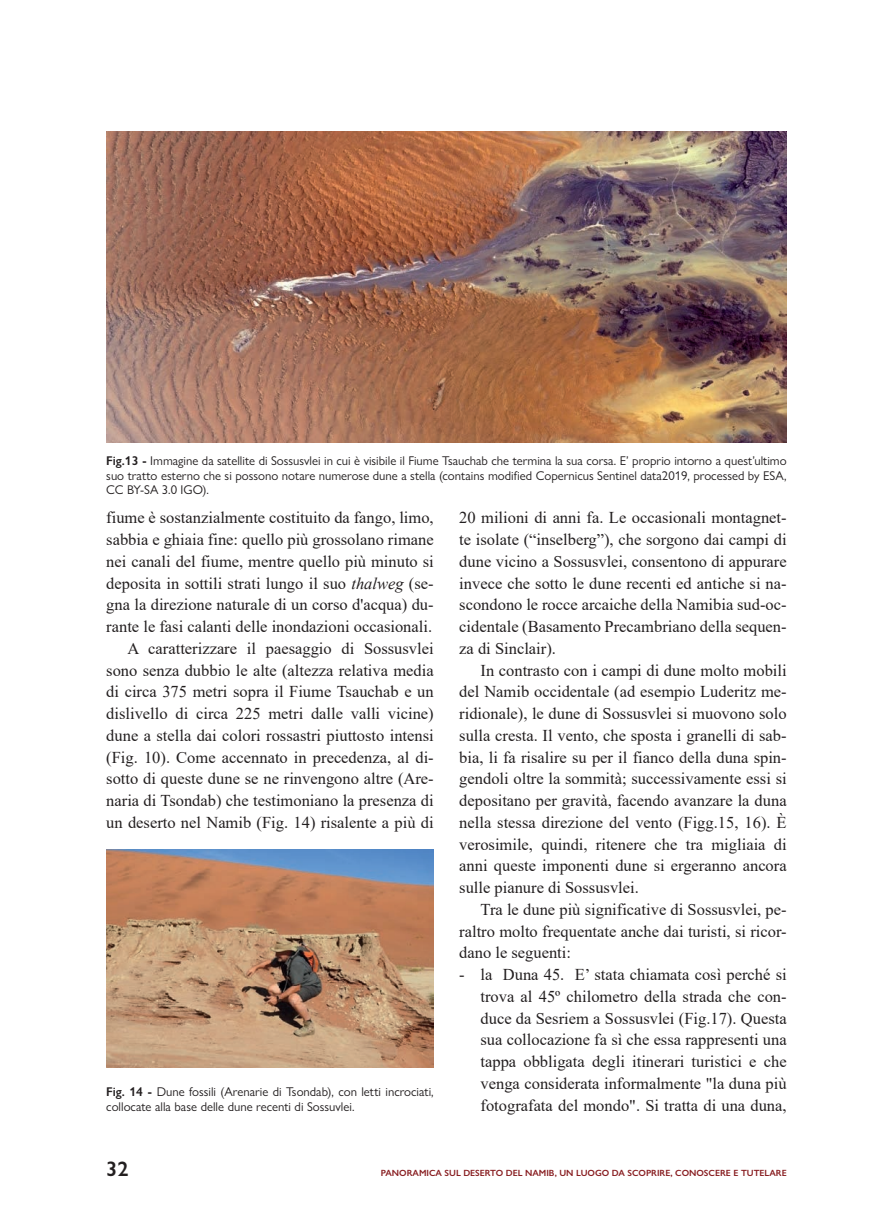
<style>
.page{position:relative;width:893px;height:1229px;background:#fff}
.page>*{position:absolute;margin:0;border:0;box-sizing:border-box;transform-origin:0 0}
.t1{font:600 21px "Gill Sans Nova";color:#231f20}
.t2{font:16.5px/21.8px "Times New Roman";color:#231f20;text-align:justify}
.t3{font:12.75px/14.4px "Gill Sans Nova";color:#231f20;text-align:justify}
.t4{font:600 9px "Gill Sans Nova";color:#891f22}
.s1{font-weight:600}
.s2{font-style:italic}
</style>
<div class="page">
<img style="left:106px;top:132px;width:681px;height:310px">
<img style="left:106px;top:850px;width:328px;height:217px">
<p class="t3" style="left:106px;top:454px;width:682px"><span class="s1">Fig.13 -</span> Immagine da satellite di Sossusvlei in cui è visibile il Fiume Tsauchab che termina la sua corsa. E’ proprio intorno a quest’ultimo suo tratto esterno che si possono notare numerose dune a stella (contains modified Copernicus Sentinel data2019, processed by ESA, CC BY-SA 3.0 IGO).</p>
<p class="t2" style="left:106px;top:506px;width:329px;text-align:right">fiume è sostanzialmente costituito da fango, limo, sabbia e ghiaia fine: quello più grossolano rimane nei canali del fiume, mentre quello più minuto si deposita in sottili strati lungo il suo <span class="s2">thalweg</span> (se&shy;gna la direzione naturale di un corso d'acqua) du&shy;rante le fasi calanti delle inondazioni occasionali.<br>A caratterizzare il paesaggio di Sossusvlei sono senza dubbio le alte (altezza relativa media di circa 375 metri sopra il Fiume Tsauchab e un dislivello di circa 225 metri dalle valli vicine) dune a stella dai colori rossastri piuttosto intensi (Fig. 10). Come accennato in precedenza, al di&shy;sotto di queste dune se ne rinvengono altre (Are&shy;naria di Tsondab) che testimoniano la presenza di un deserto nel Namib (Fig. 14) risalente a più di</p>
<p class="t2" style="left:459px;top:506px;width:329px">20 milioni di anni fa. Le occasionali montagnet&shy;te isolate (“inselberg”), che sorgono dai campi di dune vicino a Sossusvlei, consentono di appurare invece che sotto le dune recenti ed antiche si na&shy;scondono le rocce arcaiche della Namibia sud-oc&shy;cidentale (Basamento Precambriano della sequen&shy;za di Sinclair).</p>
<p class="t2" style="left:459px;top:659px;width:329px;text-indent:21px">In contrasto con i campi di dune molto mobili del Namib occidentale (ad esempio Luderitz me&shy;ridionale), le dune di Sossusvlei si muovono solo sulla cresta. Il vento, che sposta i granelli di sab&shy;bia, li fa risalire su per il fianco della duna spin&shy;gendoli oltre la sommità; successivamente essi si depositano per gravità, facendo avanzare la duna nella stessa direzione del vento (Figg.15, 16). È verosimile, quindi, ritenere che tra migliaia di anni queste imponenti dune si ergeranno ancora sulle pianure di Sossusvlei.</p>
<p class="t2" style="left:459px;top:898px;width:329px;text-indent:21px">Tra le dune più significative di Sossusvlei, pe&shy;raltro molto frequentate anche dai turisti, si ricor&shy;dano le seguenti:</p>
<p class="t2" style="left:480px;top:963px;width:308px;text-indent:-21px">- la Duna 45. E’ stata chiamata così perché si trova al 45º chilometro della strada che con&shy;duce da Sesriem a Sossusvlei (Fig.17). Questa sua collocazione fa sì che essa rappresenti una tappa obbligata degli itinerari turistici e che venga considerata informalmente "la duna più fotografata del mondo". Si tratta di una duna,</p>
<p class="t3" style="left:106px;top:1084px;width:329px"><span class="s1">Fig. 14 -</span> Dune fossili (Arenarie di Tsondab), con letti incrociati, collocate alla base delle dune recenti di Sossuvlei.</p>
<p class="t1" style="left:106px;top:1156px;width:24px">32</p>
<p class="t4" style="left:381px;top:1167px;width:407px">PANORAMICA SUL DESERTO DEL NAMIB, UN LUOGO DA SCOPRIRE, CONOSCERE E TUTELARE</p>
</div>
